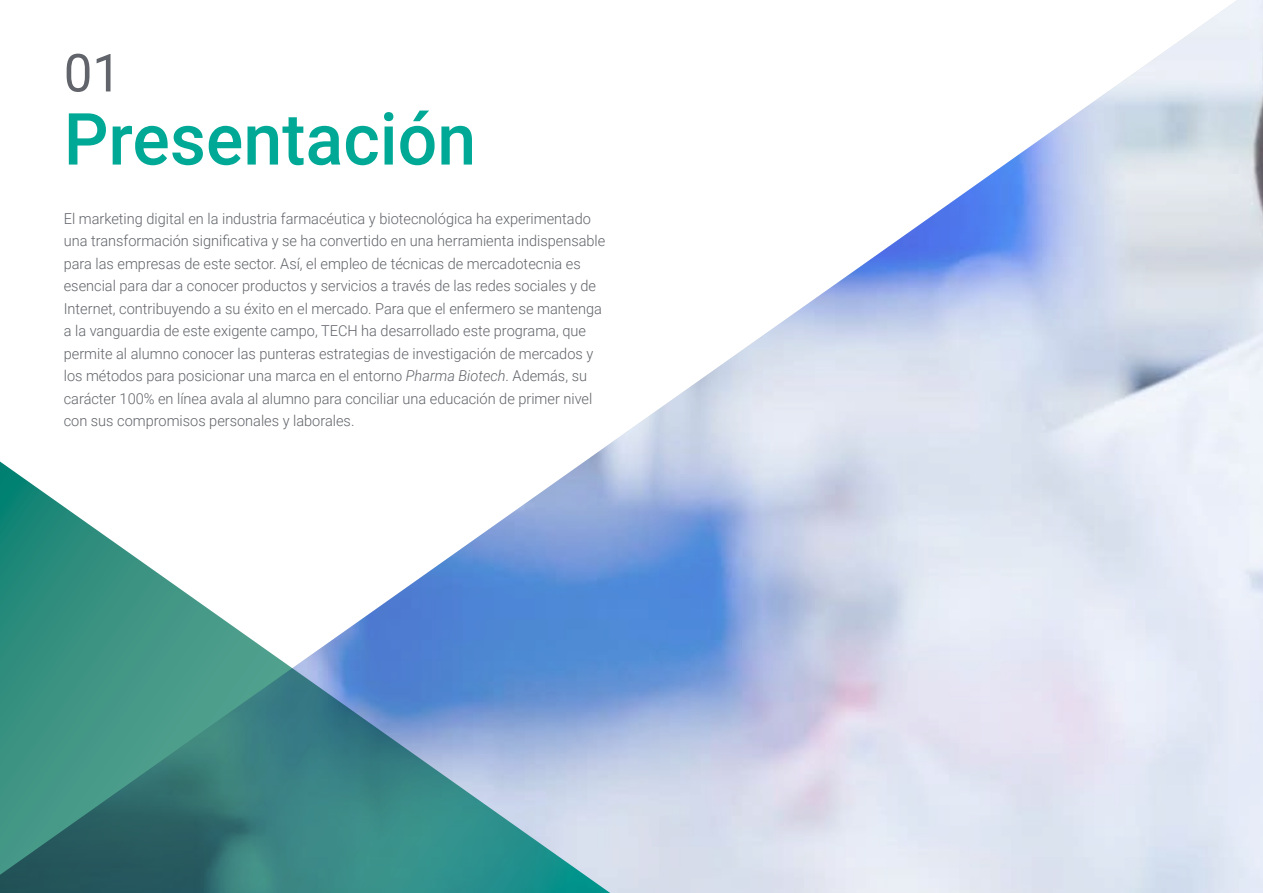
<style>
.page{position:relative;width:1263px;height:893px;background:#fff}
.page>*{position:absolute;margin:0;border:0;box-sizing:border-box;transform-origin:0 0}
.t1{font:500 72px "Roboto";color:#00a996}
.t2{font:52.5px "Roboto";color:#61646a}
.t3{font:300 15px/22.5px "Roboto";color:#61646a}
.s1{font-style:italic}
</style>
<div class="page">
<img style="left:607px;top:0;width:656px;height:893px">
<svg style="left:0;top:446px;width:640px;height:447px"></svg>
<h2 class="t2" style="left:64px;top:36px;width:59px">01</h2>
<h1 class="t1" style="left:64px;top:89px;width:414px">Presentación</h1>
<p class="t3" style="left:64px;top:207px;width:543px">El marketing digital en la industria farmacéutica y biotecnológica ha experimentado una transformación significativa y se ha convertido en una herramienta indispensable para las empresas de este sector. Así, el empleo de técnicas de mercadotecnia es esencial para dar a conocer productos y servicios a través de las redes sociales y de Internet, contribuyendo a su éxito en el mercado. Para que el enfermero se mantenga a la vanguardia de este exigente campo, TECH ha desarrollado este programa, que permite al alumno conocer las punteras estrategias de investigación de mercados y los métodos para posicionar una marca en el entorno <span class="s1">Pharma Biotech</span>. Además, su carácter 100% en línea avala al alumno para conciliar una educación de primer nivel con sus compromisos personales y laborales.</p>
</div>
